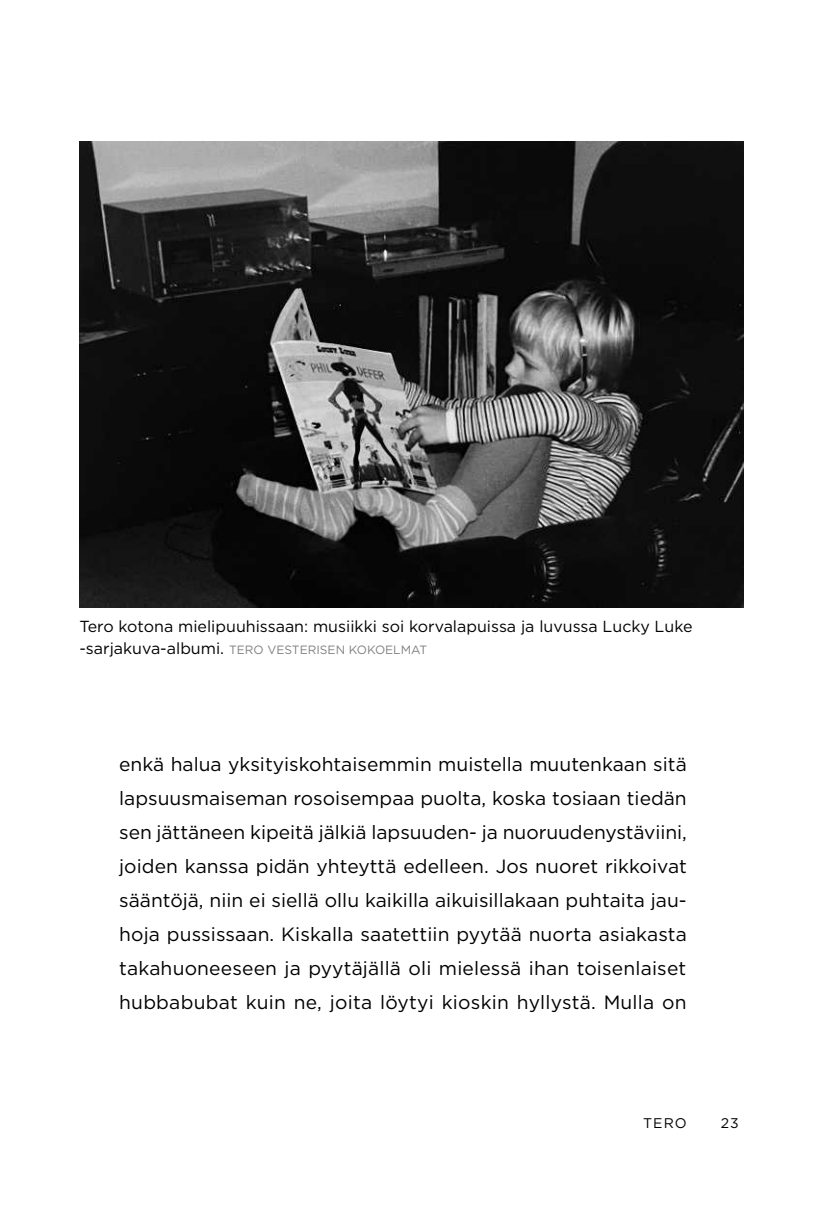
<style>
.page{position:relative;width:823px;height:1208px;background:#fff}
.page>*{position:absolute;margin:0;border:0;box-sizing:border-box;transform-origin:0 0}
.t1{font:19.2px/34px "Gotham";letter-spacing:.01em;color:#000;text-align:justify}
.t2{font:16px "Gotham";color:#000}
.t3{font:14px "Gotham";color:#000}
.t4{font:12px "Gotham";color:#808080}
.s1{font-size:16px;color:#000}
</style>
<div class="page">
<img style="left:79px;top:142px;width:664px;height:465px">
<p class="t2" style="left:79px;top:615px;width:614px">Tero kotona mielipuuhissaan: musiikki soi korvalapuissa ja luvussa Lucky Luke</p>
<p class="t4" style="left:79px;top:641px;width:349px"><span class="s1">-sarjakuva-albumi.</span> TERO VESTERISEN KOKOELMAT</p>
<p class="t1" style="left:119px;top:746px;width:569px">enkä halua yksityiskohtaisemmin muistella muutenkaan sitä lapsuusmaiseman rosoisempaa puolta, koska tosiaan tiedän sen jättäneen kipeitä jälkiä lapsuuden- ja nuoruudenystäviini, joiden kanssa pidän yhteyttä edelleen. Jos nuoret rikkoivat sääntöjä, niin ei siellä ollu kaikilla aikuisillakaan puhtaita jau&shy;hoja pussissaan. Kiskalla saatettiin pyytää nuorta asiakasta takahuoneeseen ja pyytäjällä oli mielessä ihan toisenlaiset hubbabubat kuin ne, joita löytyi kioskin hyllystä. Mulla on</p>
<p class="t3" style="left:642px;top:1113px;width:22px">Tero</p>
<p class="t3" style="left:720px;top:1113px;width:20px">23</p>
</div>
